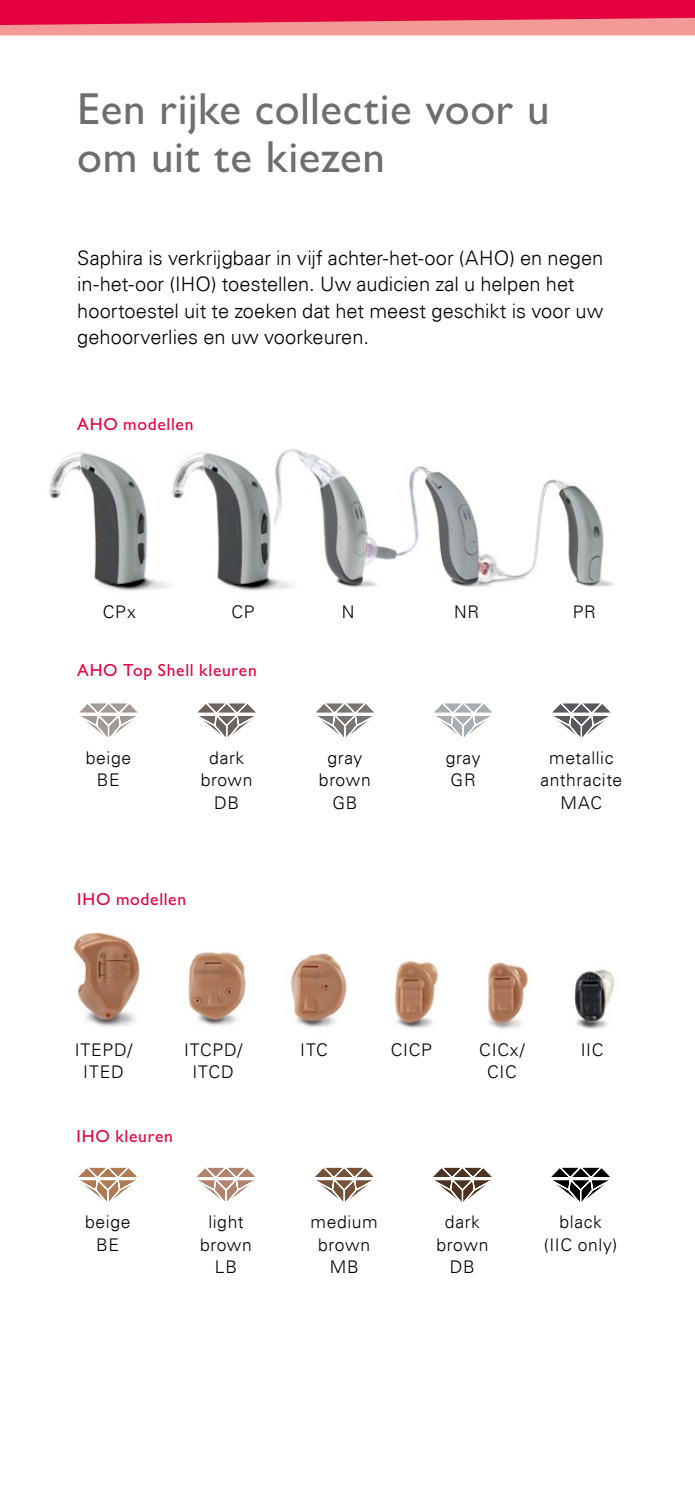
<style>
.page{position:relative;width:695px;height:1489px;background:#fff}
.page>*{position:absolute;margin:0;border:0;box-sizing:border-box;transform-origin:0 0}
.t1{font:500 45px/48.8px "Gill Sans MT Pro";letter-spacing:.01em;color:#6e6e6e}
.t2{font:300 20px/26.2px "Univers Com 45";color:#000}
.t3{font:300 17.5px/22.5px "Univers Com 45";letter-spacing:.035em;color:#000;text-align:center}
.t4{font:500 17.5px "Gill Sans MT Pro";letter-spacing:.04em;color:#e4003e}
.t5{font:300 17.5px/22.5px "Univers Com 45";letter-spacing:.055em;color:#000;text-align:center}
</style>
<div class="page">
<img style="left:551px;top:479px;width:62px;height:108px">
<img style="left:503px;top:480px;width:99px;height:103px">
<img style="left:417px;top:466px;width:86px;height:121px">
<img style="left:389px;top:467px;width:89px;height:116px">
<div style="left:0;top:0;width:694px;height:35px;background:#f39a97"></div>
<svg style="left:0;top:0;width:694px;height:25px;background:#e6154a"></svg>
<svg style="left:79px;top:703px;width:59px;height:34px"></svg>
<svg style="left:78px;top:1167px;width:59px;height:35px"></svg>
<svg style="left:197px;top:703px;width:59px;height:34px"></svg>
<svg style="left:196px;top:1167px;width:60px;height:34px"></svg>
<svg style="left:316px;top:703px;width:58px;height:34px"></svg>
<svg style="left:315px;top:1167px;width:59px;height:35px"></svg>
<svg style="left:434px;top:703px;width:58px;height:34px"></svg>
<svg style="left:433px;top:1167px;width:59px;height:35px"></svg>
<svg style="left:552px;top:703px;width:59px;height:34px"></svg>
<svg style="left:551px;top:1167px;width:59px;height:35px"></svg>
<img style="left:488px;top:962px;width:41px;height:67px">
<img style="left:574px;top:969px;width:40px;height:60px">
<img style="left:394px;top:960px;width:45px;height:69px">
<img style="left:290px;top:953px;width:57px;height:75px">
<img style="left:188px;top:952px;width:58px;height:74px">
<img style="left:73px;top:932px;width:68px;height:95px">
<img style="left:198px;top:452px;width:76px;height:139px">
<img style="left:187px;top:453px;width:82px;height:130px">
<img style="left:75px;top:452px;width:112px;height:139px">
<img style="left:49px;top:453px;width:98px;height:130px">
<img style="left:274px;top:528px;width:115px;height:61px">
<img style="left:274px;top:448px;width:93px;height:135px">
<h1 class="t1" style="left:77px;top:84px;width:474px">Een rijke collectie voor u om uit te kiezen</h1>
<p class="t2" style="left:77px;top:245px;width:527px">Saphira is verkrijgbaar in vijf achter-het-oor (AHO) en negen in-het-oor (IHO) toestellen. Uw audicien zal u helpen het hoortoestel uit te zoeken dat het meest geschikt is voor uw gehoorverlies en uw voorkeuren.</p>
<p class="t4" style="left:77px;top:414px;width:118px">AHO modellen</p>
<p class="t3" style="left:103px;top:600px;width:35px">CPx</p>
<p class="t3" style="left:342px;top:600px;width:14px">N</p>
<p class="t3" style="left:454px;top:600px;width:27px">NR</p>
<p class="t3" style="left:572px;top:600px;width:25px">PR</p>
<p class="t3" style="left:231px;top:600px;width:25px">CP</p>
<p class="t4" style="left:77px;top:659px;width:181px">AHO Top Shell kleuren</p>
<p class="t3" style="left:86px;top:746px;width:47px">beige<br>BE</p>
<p class="t3" style="left:201px;top:746px;width:53px">dark brown<br>DB</p>
<p class="t4" style="left:77px;top:889px;width:110px">IHO modellen</p>
<p class="t3" style="left:319px;top:746px;width:53px">gray brown<br>GB</p>
<p class="t3" style="left:445px;top:746px;width:36px;text-align:left">gray<br>GR</p>
<p class="t3" style="left:540px;top:746px;width:83px">metallic anthracite<br>MAC</p>
<p class="t5" style="left:75px;top:1038px;width:59px">ITEPD/<br>ITED</p>
<p class="t3" style="left:184px;top:1038px;width:60px">ITCPD/</p>
<p class="t3" style="left:300px;top:1038px;width:29px">ITC</p>
<p class="t3" style="left:391px;top:1038px;width:43px">CICP</p>
<p class="t3" style="left:580px;top:1038px;width:24px">IIC</p>
<p class="t3" style="left:192px;top:1060px;width:43px">ITCD</p>
<p class="t3" style="left:479px;top:1038px;width:47px">CICx/<br>CIC</p>
<p class="t4" style="left:76px;top:1125px;width:98px">IHO kleuren</p>
<p class="t3" style="left:85px;top:1210px;width:47px">beige<br>BE</p>
<p class="t3" style="left:200px;top:1210px;width:53px">light brown<br>LB</p>
<p class="t3" style="left:310px;top:1210px;width:69px">medium brown<br>MB</p>
<p class="t3" style="left:436px;top:1210px;width:53px">dark brown<br>DB</p>
<p class="t3" style="left:543px;top:1210px;width:75px">black (IIC only)</p>
</div>
